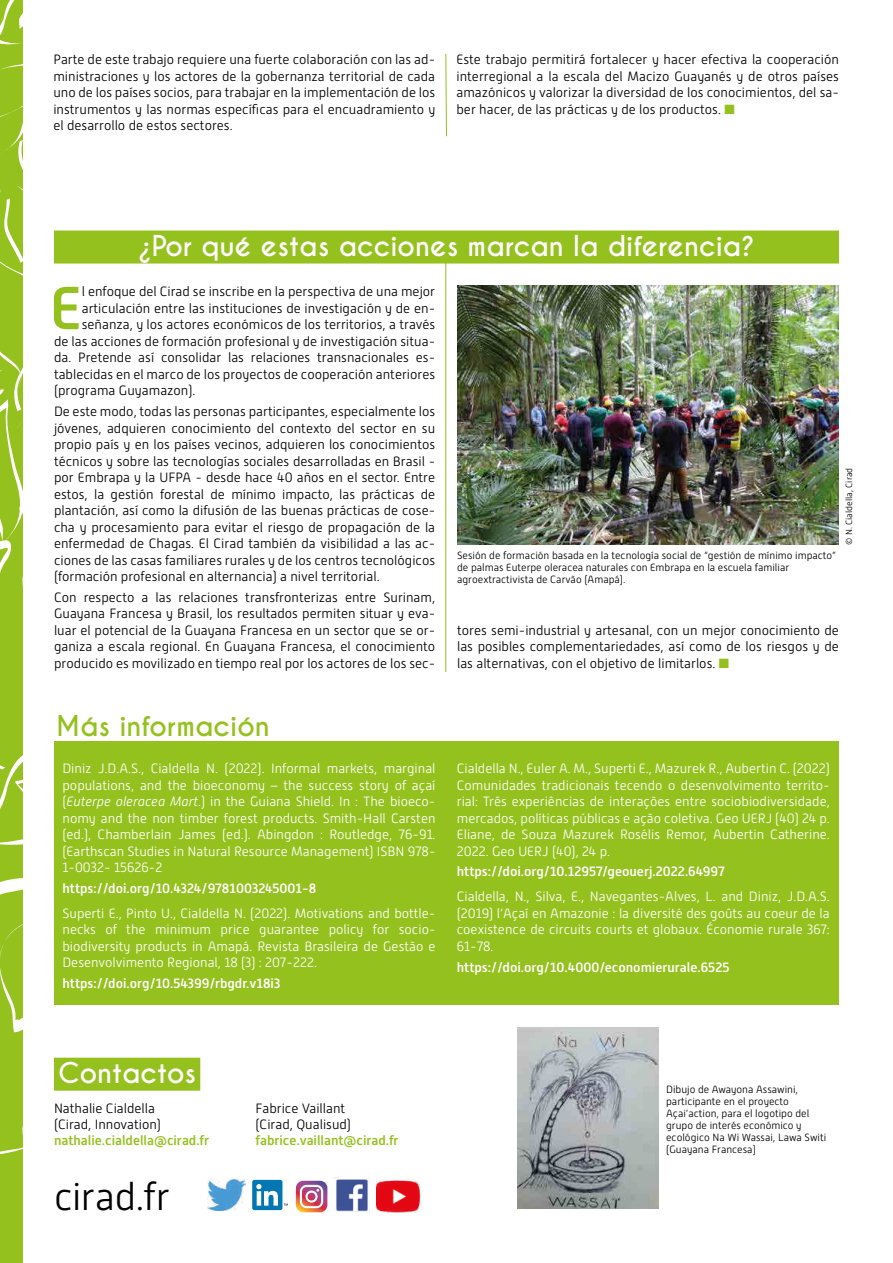
<style>
.page{position:relative;width:893px;height:1263px;background:#fff}
.page>*{position:absolute;margin:0;border:0;box-sizing:border-box;transform-origin:0 0}
.Body_Text{font:500 60.75px "Alwyn New";color:#95c11f}
.ROULETTE{font:300 38.85px "Alwyn New";letter-spacing:-.01em;color:#000}
.Heading_1{font:700 27px "Caviar Dreams";color:#fff}
.Body_Text-2{font:700 27px "Caviar Dreams";color:#95c11f}
.Body_Text-3{font:300 13.5px/16.5px "Alwyn New";color:#000;text-align:justify}
.Body_Text-4{font:300 13.5px/16.5px "Alwyn New";color:#fff;text-align:justify}
.Body_Text-5{font:500 13.5px "Alwyn New";color:#fff}
.Body_Text-6{font:500 13.5px "Alwyn New";color:#95c11f}
.Body_Text-7{font:300 10.5px/12px "Alwyn New";color:#000}
.Body_Text-8{font:300 9px "Alwyn New";color:#000}
.s1{color:#95c11f}
.s2{font-style:italic}
.s3{font-weight:500;color:#95c11f}
</style>
<div class="page">
<div style="left:54px;top:231px;width:785px;height:33px;background:#95c11f"></div>
<img style="left:457px;top:286px;width:381px;height:258px">
<div style="left:54px;top:741px;width:784px;height:264px;background:#95c11f"></div>
<img style="left:518px;top:1027px;width:141px;height:182px">
<div style="left:54px;top:1058px;width:146px;height:33px;background:#95c11f"></div>
<div style="left:0;top:0;width:22px;height:1263px;background:#95c11f"></div>
<svg style="left:0;top:0;width:22px;height:45px"></svg>
<svg style="left:0;top:878px;width:22px;height:154px"></svg>
<svg style="left:0;top:756px;width:22px;height:89px"></svg>
<svg style="left:0;top:351px;width:22px;height:222px"></svg>
<svg style="left:0;top:1147px;width:22px;height:8px"></svg>
<svg style="left:0;top:64px;width:22px;height:211px"></svg>
<img style="left:376px;top:1179px;width:46px;height:34px">
<img style="left:335px;top:1177px;width:34px;height:35px">
<div style="left:252px;top:1180px;width:30px;height:30px;background:#0076b3;border-radius:2px"></div>
<svg style="left:256px;top:1184px;width:22px;height:21px"></svg>
<svg style="left:296px;top:1181px;width:31px;height:31px"></svg>
<img style="left:208px;top:1180px;width:37px;height:30px">
<hr style="left:445px;top:260px;width:1px;height:412px;background:#95c11f">
<svg style="left:445px;top:54px;width:2px;height:83px"></svg>
<p class="Body_Text-3" style="left:53px;top:51px;width:383px">Parte de este trabajo requiere una fuerte colaboración con las ad&shy;ministraciones y los actores de la gobernanza territorial de cada uno de los países socios, para trabajar en la implementación de los instrumentos y las normas específicas para el encuadramiento y el desarrollo de estos sectores.</p>
<p class="Body_Text-3" style="left:456px;top:51px;width:384px">Este trabajo permitirá fortalecer y hacer efectiva la cooperación interregional a la escala del Macizo Guayanés y de otros países amazónicos y valorizar la diversidad de los conocimientos, del sa&shy;ber hacer, de las prácticas y de los productos. <span class="s1">■</span></p>
<p class="Heading_1" style="left:138px;top:230px;width:618px">¿Por qué estas acciones marcan la diferencia?</p>
<p class="Body_Text" style="left:50px;top:274px;width:33px">E</p>
<p class="Body_Text-3" style="left:82px;top:283px;width:355px">l enfoque del Cirad se inscribe en la perspectiva de una mejor</p>
<p class="Body_Text-3" style="left:82px;top:300px;width:355px">articulación entre las instituciones de investigación y de en-</p>
<p class="Body_Text-3" style="left:82px;top:316px;width:355px">señanza, y los actores económicos de los territorios, a través</p>
<p class="Body_Text-3" style="left:54px;top:333px;width:383px">de las acciones de formación profesional y de investigación situa-</p>
<p class="Body_Text-3" style="left:54px;top:349px;width:383px">da. Pretende así consolidar las relaciones transnacionales es-</p>
<p class="Body_Text-3" style="left:54px;top:366px;width:383px">tablecidas en el marco de los proyectos de cooperación anteriores</p>
<p class="Body_Text-3" style="left:54px;top:382px;width:143px">(programa Guyamazon).</p>
<p class="Body_Text-3" style="left:54px;top:403px;width:383px">De este modo, todas las personas participantes, especialmente los jóvenes, adquieren conocimiento del contexto del sector en su propio país y en los países vecinos, adquieren los conocimientos técnicos y sobre las tecnologías sociales desarrolladas en Brasil - por Embrapa y la UFPA - desde hace 40 años en el sector. Entre estos, la gestión forestal de mínimo impacto, las prácticas de plantación, así como la difusión de las buenas prácticas de cose&shy;cha y procesamiento para evitar el riesgo de propagación de la enfermedad de Chagas. El Cirad también da visibilidad a las ac&shy;ciones de las casas familiares rurales y de los centros tecnológicos (formación profesional en alternancia) a nivel territorial.</p>
<p class="Body_Text-3" style="left:54px;top:589px;width:383px">Con respecto a las relaciones transfronterizas entre Surinam, Guayana Francesa y Brasil, los resultados permiten situar y eva&shy;luar el potencial de la Guayana Francesa en un sector que se or&shy;ganiza a escala regional. En Guayana Francesa, el conocimiento producido es movilizado en tiempo real por los actores de los sec-</p>
<p class="Body_Text-2" style="left:56px;top:709px;width:215px">Más información</p>
<p class="Body_Text-4" style="left:63px;top:760px;width:375px">Diniz J.D.A.S., Cialdella N. (2022). Informal markets, marginal populations, and the bioeconomy – the success story of açaí (<span class="s2">Euterpe oleracea Mart</span>.) in the Guiana Shield. In : The bioeco&shy;nomy and the non timber forest products. Smith-Hall Carsten (ed.), Chamberlain James (ed.). Abingdon : Routledge, 76-91. (Earthscan Studies in Natural Resource Management) ISBN 978- 1-0032- 15626-2</p>
<p class="Body_Text-5" style="left:63px;top:880px;width:255px">https://doi.org/10.4324/9781003245001-8</p>
<p class="Body_Text-4" style="left:63px;top:905px;width:375px">Superti E., Pinto U., Cialdella N. (2022). Motivations and bottle&shy;necks of the minimum price guarantee policy for socio&shy;biodiversity products in Amapá. Revista Brasileira de Gestão e Desenvolvimento Regional, 18 (3) : 207-222.</p>
<p class="Body_Text-5" style="left:63px;top:976px;width:219px">https://doi.org/10.54399/rbgdr.v18i3</p>
<p class="Body_Text-7" style="left:457px;top:549px;width:381px">Sesión de formación basada en la tecnología social de “gestión de mínimo impacto” de palmas Euterpe oleracea naturales con Embrapa en la escuela familiar agroextractivista de Carvão (Amapá).</p>
<p class="Body_Text-8" style="left:844px;top:544px;width:78px;rotate:-90deg">© N. Cialdella, Cirad</p>
<p class="Body_Text-3" style="left:457px;top:622px;width:383px">tores semi-industrial y artesanal, con un mejor conocimiento de las posibles complementariedades, así como de los riesgos y de las alternativas, con el objetivo de limitarlos. <span class="s1">■</span></p>
<p class="Body_Text-4" style="left:457px;top:760px;width:375px">Cialdella N., Euler A. M., Superti E., Mazurek R., Aubertin C. (2022)<br>Comunidades tradicionais tecendo o desenvolvimento territo&shy;rial: Três experiências de interações entre sociobiodiversidade, mercados, políticas públicas e ação coletiva. Geo UERJ (40) 24 p.<br>Eliane, de Souza Mazurek Rosélis Remor, Aubertin Catherine.<br>2022. Geo UERJ (40), 24 p.</p>
<p class="Body_Text-5" style="left:457px;top:864px;width:269px">https://doi.org/10.12957/geouerj.2022.64997</p>
<p class="Body_Text-4" style="left:457px;top:888px;width:374px">Cialdella, N., Silva, E., Navegantes-Alves, L. and Diniz, J.D.A.S. (2019) l’Açaí en Amazonie : la diversité des goûts au coeur de la coexistence de circuits courts et globaux. Économie rurale 367:<br>61-78.</p>
<p class="Body_Text-5" style="left:457px;top:959px;width:274px">https://doi.org/10.4000/economierurale.6525</p>
<p class="Heading_1" style="left:58px;top:1057px;width:140px">Contactos</p>
<p class="Body_Text-3" style="left:54px;top:1100px;width:157px;text-align:left">Nathalie Cialdella<br>(Cirad, Innovation) <span class="s3">nathalie.cialdella@cirad.fr</span></p>
<p class="Body_Text-3" style="left:256px;top:1100px;width:97px">Fabrice Vaillant (Cirad, Qualisud)</p>
<p class="Body_Text-6" style="left:256px;top:1133px;width:145px">fabrice.vaillant@cirad.fr</p>
<p class="ROULETTE" style="left:54px;top:1175px;width:117px">cirad.fr</p>
<p class="Body_Text-7" style="left:666px;top:1083px;width:162px">Dibujo de Awayona Assawini, participante en el proyecto<br>Açai’action, para el logotipo del grupo de interés económico y ecológico Na Wi Wassai, Lawa Switi (Guayana Francesa)</p>
</div>
